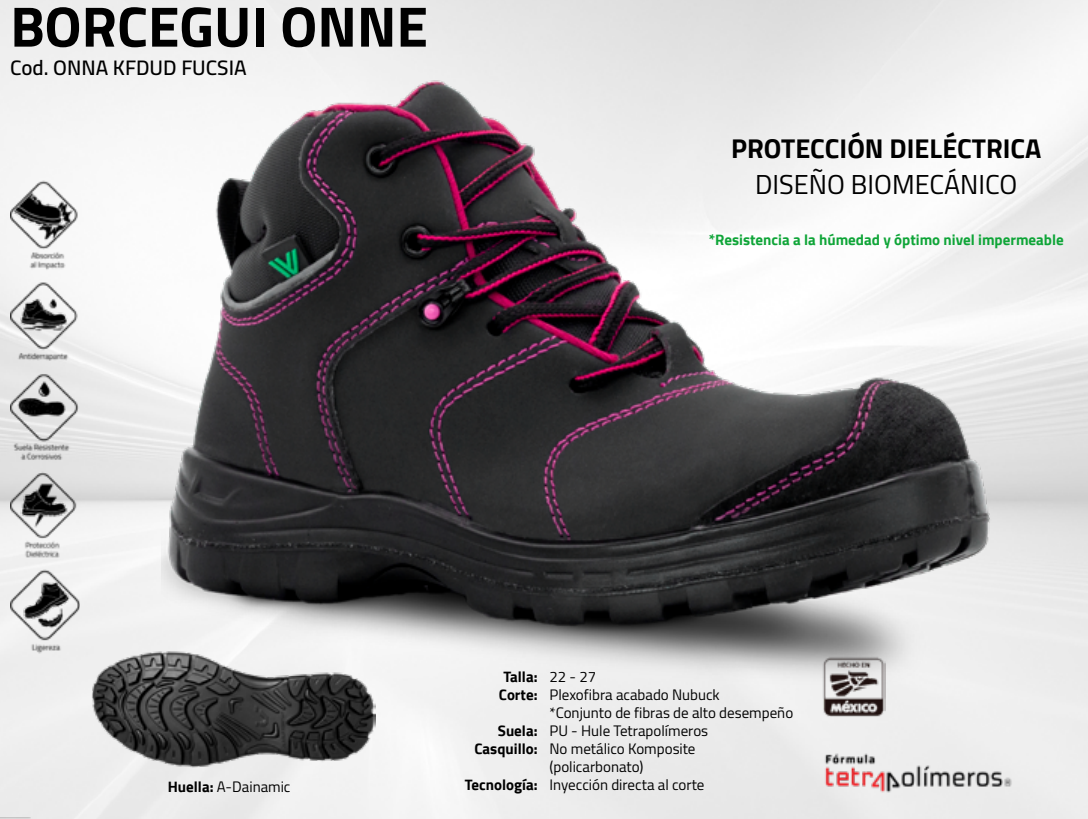
<style>
.page{position:relative;width:1088px;height:819px;background:#fff}
.page>*{position:absolute;margin:0;border:0;box-sizing:border-box;transform-origin:0 0}
.t1{font:700 57px "Cairo";color:#000}
.t2{font:700 27px "Cairo";color:#000}
.t3{font:27px "Cairo";color:#000}
.t4{font:600 21px "Cairo";color:#000}
.t5{font:15px/18px "Cairo";color:#000}
.t6{font:700 15px "Cairo";color:#0fa538}
.t7{font:700 15px/18px "Cairo";color:#000}
.s1{font-weight:700}
</style>
<div class="page">
<img style="left:0;top:0;width:1087px;height:819px">
<img style="left:10px;top:173px;width:70px;height:490px">
<img style="left:0;top:817px;width:187px;height:2px">
<img style="left:821px;top:686px;width:64px;height:32px">
<img style="left:816px;top:748px;width:211px;height:44px">
<img style="left:161px;top:48px;width:866px;height:638px">
<img style="left:92px;top:651px;width:283px;height:116px">
<h1 class="t1" style="left:10px;top:-6px;width:419px">BORCEGUI ONNE</h1>
<h3 class="t4" style="left:10px;top:50px;width:238px">Cod. ONNA KFDUD FUCSIA</h3>
<h2 class="t2" style="left:731px;top:133px;width:312px">PROTECCIÓN DIELÉCTRICA</h2>
<h2 class="t3" style="left:755px;top:162px;width:264px">DISEÑO BIOMECÁNICO</h2>
<p class="t6" style="left:708px;top:231px;width:356px">*Resistencia a la húmedad y óptimo nivel impermeable</p>
<p class="t7" style="left:499px;top:668px;width:40px">Talla:<br>Corte:</p>
<p class="t7" style="left:474px;top:722px;width:65px;text-align:right">Suela:<br>Casquillo:</p>
<p class="t7" style="left:464px;top:776px;width:74px">Tecnología:</p>
<p class="t5" style="left:549px;top:668px;width:245px">22 - 27<br>Plexofibra acabado Nubuck<br>*Conjunto de fibras de alto desempeño<br>PU - Hule Tetrapolímeros<br>No metálico Komposite<br>(policarbonato)</p>
<p class="t5" style="left:168px;top:778px;width:124px"><span class="s1">Huella:</span> A-Dainamic</p>
<p class="t5" style="left:549px;top:776px;width:156px">Inyección directa al corte</p>
</div>
